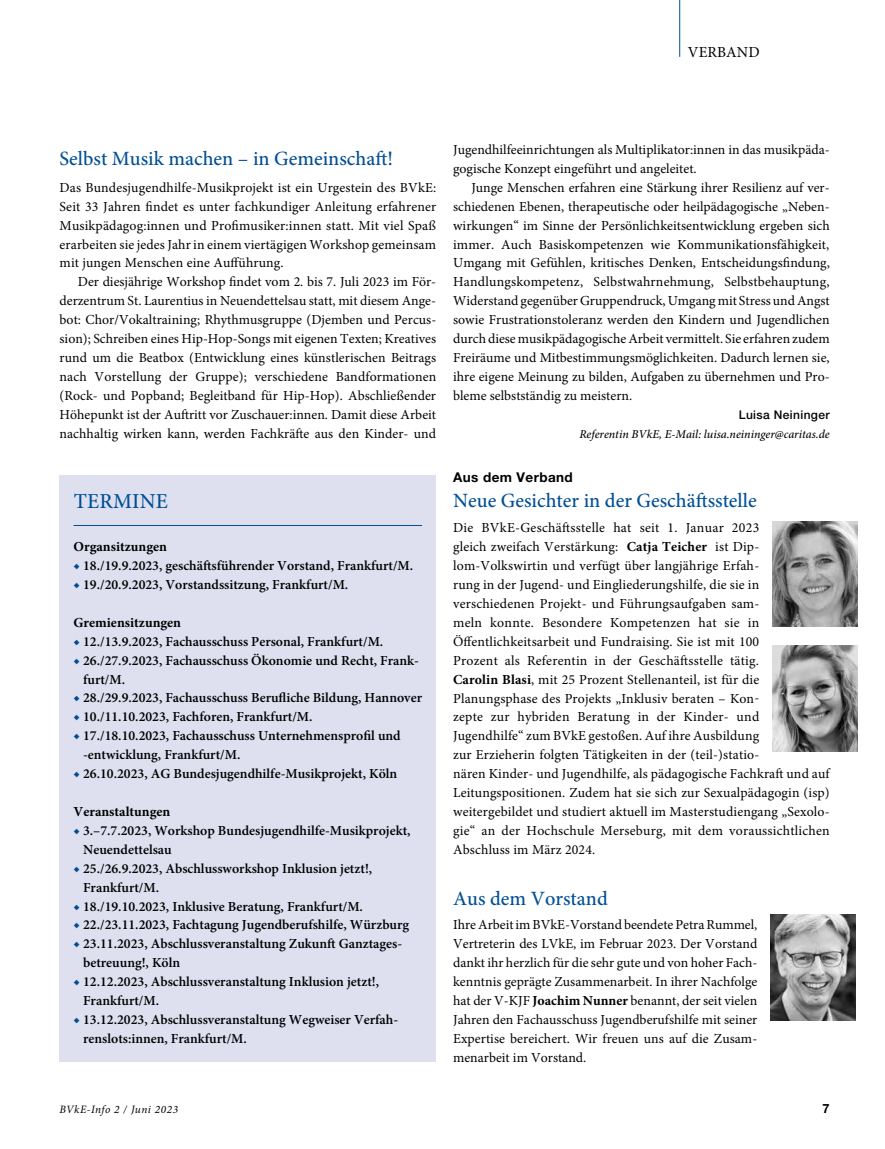
<style>
.page{position:relative;width:885px;height:1149px;background:#fff}
.page>*{position:absolute;margin:0;border:0;box-sizing:border-box;transform-origin:0 0}
.t1{font:500 21.3px "Minion Pro";letter-spacing:.01em;color:#004f95}
.t2{font:500 20.25px "Minion Pro";color:#004f95}
.t3{font:15.3px "Minion Pro";letter-spacing:.01em;color:#000}
.t4{font:13.8px/18.9px "Minion Pro";letter-spacing:.01em;color:#000;text-align:justify}
.t5{font:600 13.8px/18.9px "Minion Pro";color:#000}
.t6{font:700 13.8px "Minion Pro";color:#000}
.t7{font:700 13.5px "Helvetica Neue LT Std";letter-spacing:.03em;color:#000}
.t8{font:700 12.75px "Helvetica Neue LT Std";color:#000}
.t9{font:italic 500 12px "Minion Pro";color:#000}
.t10{font:500 12px "Helvetica Neue LT Std";letter-spacing:.03em;color:#000}
.t11{font:italic 11.25px "Minion Pro";letter-spacing:.04em;color:#000}
.s1{color:#004f95}
.s2{font-weight:700}
</style>
<div class="page">
<hr style="left:679px;top:0;width:1px;height:57px;background:#004f95">
<div style="left:60px;top:475px;width:376px;height:586px;background:#dee0f0"></div>
<hr style="left:74px;top:525px;width:348px;height:1px;background:#004f95">
<img style="left:772px;top:521px;width:85px;height:105px">
<img style="left:772px;top:645px;width:85px;height:106px">
<img style="left:770px;top:914px;width:85px;height:105px">
<p class="t3" style="left:687px;top:42px;width:73px">VERBAND</p>
<h2 class="t2" style="left:60px;top:145px;width:335px">Selbst Musik machen – in Gemeinschaft!</h2>
<p class="t4" style="left:60px;top:178px;width:378px">Das Bundesjugendhilfe-Musikprojekt ist ein Urgestein des BVkE:<br>Seit 33 Jahren findet es unter fachkundiger Anleitung erfahrener Musikpädagog:innen und Profimusiker:innen statt. Mit viel Spaß erarbeiten sie jedes Jahr in einem viertägigen Workshop gemeinsam mit jungen Menschen eine Aufführung.</p>
<p class="t4" style="left:60px;top:272px;width:378px;text-indent:18px">Der diesjährige Workshop findet vom 2. bis 7. Juli 2023 im För&shy;derzentrum St. Laurentius in Neuendettelsau statt, mit diesem Ange&shy;bot: Chor/Vokaltraining; Rhythmusgruppe (Djemben und Percus&shy;sion); Schreiben eines Hip-Hop-Songs mit eigenen Texten; Kreatives rund um die Beatbox (Entwicklung eines künstlerischen Beitrags nach Vorstellung der Gruppe); verschiedene Bandformationen (Rock- und Popband; Begleitband für Hip-Hop). Abschließender Höhepunkt ist der Auftritt vor Zuschauer:innen. Damit diese Arbeit nachhaltig wirken kann, werden Fachkräfte aus den Kinder- und</p>
<h1 class="t1" style="left:74px;top:486px;width:96px">TERMINE</h1>
<p class="t6" style="left:74px;top:537px;width:95px">Organsitzungen</p>
<p class="t5" style="left:74px;top:556px;width:341px"><span class="s1">◆</span> 18./19.9.2023, geschäftsführender Vorstand, Frankfurt/M.</p>
<p class="t5" style="left:74px;top:575px;width:276px"><span class="s1">◆</span> 19./20.9.2023, Vorstandssitzung, Frankfurt/M.</p>
<p class="t6" style="left:74px;top:612px;width:109px">Gremiensitzungen</p>
<p class="t5" style="left:74px;top:631px;width:311px"><span class="s1">◆</span> 12./13.9.2023, Fachausschuss Personal, Frankfurt/M.</p>
<p class="t5" style="left:83px;top:650px;width:337px;text-indent:-10px"><span class="s1">◆</span> 26./27.9.2023, Fachausschuss Ökonomie und Recht, Frank&shy;furt/M.</p>
<p class="t5" style="left:74px;top:688px;width:350px"><span class="s1">◆</span> 28./29.9.2023, Fachausschuss Berufliche Bildung, Hannover</p>
<p class="t5" style="left:74px;top:707px;width:240px"><span class="s1">◆</span> 10./11.10.2023, Fachforen, Frankfurt/M.</p>
<p class="t5" style="left:83px;top:726px;width:319px;text-indent:-10px"><span class="s1">◆</span> 17./18.10.2023, Fachausschuss Unternehmensprofil und -entwicklung, Frankfurt/M.</p>
<p class="t5" style="left:74px;top:764px;width:325px"><span class="s1">◆</span> 26.10.2023, AG Bundesjugendhilfe-Musikprojekt, Köln</p>
<p class="t6" style="left:74px;top:801px;width:98px">Veranstaltungen</p>
<p class="t5" style="left:83px;top:820px;width:329px;text-indent:-10px"><span class="s1">◆</span> 3.–7.7.2023, Workshop Bundesjugendhilfe-Musikprojekt,<br>Neuendettelsau</p>
<p class="t5" style="left:83px;top:858px;width:290px;text-indent:-10px"><span class="s1">◆</span> 25./26.9.2023, Abschlussworkshop Inklusion jetzt!,<br>Frankfurt/M.</p>
<p class="t5" style="left:74px;top:896px;width:291px"><span class="s1">◆</span> 18./19.10.2023, Inklusive Beratung, Frankfurt/M.</p>
<p class="t5" style="left:74px;top:915px;width:337px"><span class="s1">◆</span> 22./23.11.2023, Fachtagung Jugendberufshilfe, Würzburg</p>
<p class="t5" style="left:83px;top:934px;width:319px;text-indent:-10px"><span class="s1">◆</span> 23.11.2023, Abschlussveranstaltung Zukunft Ganztages&shy;betreuung!, Köln</p>
<p class="t5" style="left:83px;top:971px;width:297px;text-indent:-10px"><span class="s1">◆</span> 12.12.2023, Abschlussveranstaltung Inklusion jetzt!,<br>Frankfurt/M.</p>
<p class="t5" style="left:83px;top:1009px;width:316px;text-indent:-10px"><span class="s1">◆</span> 13.12.2023, Abschlussveranstaltung Wegweiser Verfah&shy;renslots:innen, Frankfurt/M.</p>
<p class="t4" style="left:453px;top:140px;width:378px">Jugendhilfeeinrichtungen als Multiplikator:innen in das musikpäda&shy;gogische Konzept eingeführt und angeleitet.</p>
<p class="t4" style="left:453px;top:178px;width:378px;text-align:left;text-indent:18px">Junge Menschen erfahren eine Stärkung ihrer Resilienz auf ver&shy;schiedenen Ebenen, therapeutische oder heilpädagogische „Neben&shy;wirkungen“ im Sinne der Persönlichkeitsentwicklung ergeben sich immer. Auch Basiskompetenzen wie Kommunikationsfähigkeit, Umgang mit Gefühlen, kritisches Denken, Entscheidungsfindung, Handlungskompetenz, Selbstwahrnehmung, Selbstbehauptung, Widerstand gegenüber Gruppendruck, Umgang mit Stress und Angst sowie Frustrationstoleranz werden den Kindern und Jugendlichen durch diese musikpädagogische Arbeit vermittelt. Sie erfahren zudem Freiräume und Mitbestimmungsmöglichkeiten. Dadurch lernen sie, ihre eigene Meinung zu bilden, Aufgaben zu übernehmen und Pro&shy;bleme selbstständig zu meistern.</p>
<p class="t10" style="left:738px;top:407px;width:92px">Luisa Neininger</p>
<p class="t9" style="left:579px;top:425px;width:252px">Referentin BVkE, E-Mail: luisa.neininger@caritas.de</p>
<p class="t7" style="left:453px;top:469px;width:121px">Aus dem Verband</p>
<h2 class="t2" style="left:453px;top:487px;width:305px">Neue Gesichter in der Geschäftsstelle</h2>
<p class="t4" style="left:453px;top:518px;width:378px;text-align:left">Die BVkE-Geschäftsstelle hat seit 1. Januar 2023<br>gleich zweifach Verstärkung: <span class="s2">Catja Teicher</span> ist Dip&shy;lom-Volkswirtin und verfügt über langjährige Erfah-<br>rung in der Jugend- und Eingliederungshilfe, die sie in verschiedenen Projekt- und Führungsaufgaben sam-<br>meln konnte. Besondere Kompetenzen hat sie in Öffentlichkeitsarbeit und Fundraising. Sie ist mit 100<br>Prozent als Referentin in der Geschäftsstelle tätig.<br><span class="s2">Carolin Blasi</span>, mit 25 Prozent Stellenanteil, ist für die Planungsphase des Projekts „Inklusiv beraten – Kon-<br>zepte zur hybriden Beratung in der Kinder- und Jugendhilfe“ zum BVkE gestoßen. Auf ihre Ausbildung<br>zur Erzieherin folgten Tätigkeiten in der (teil-)statio-<br>nären Kinder- und Jugendhilfe, als pädagogische Fachkraft und auf Leitungspositionen. Zudem hat sie sich zur Sexualpädagogin (isp) weitergebildet und studiert aktuell im Masterstudiengang „Sexolo&shy;gie“ an der Hochschule Merseburg, mit dem voraussichtlichen Abschluss im März 2024.</p>
<h2 class="t2" style="left:453px;top:884px;width:156px">Aus dem Vorstand</h2>
<p class="t4" style="left:453px;top:915px;width:306px">Ihre Arbeit im BVkE-Vorstand beendete Petra Rummel, Vertreterin des LVkE, im Februar 2023. Der Vorstand dankt ihr herzlich für die sehr gute und von hoher Fach&shy;kenntnis geprägte Zusammenarbeit. In ihrer Nachfolge hat der V-KJF <span class="s2">Joachim Nunner</span> benannt, der seit vielen Jahren den Fachausschuss Jugendberufshilfe mit seiner Expertise bereichert. Wir freuen uns auf die Zusam&shy;menarbeit im Vorstand.</p>
<p class="t11" style="left:60px;top:1101px;width:120px">BVkE-Info 2 / Juni 2023</p>
<p class="t8" style="left:822px;top:1100px;width:9px">7</p>
</div>
